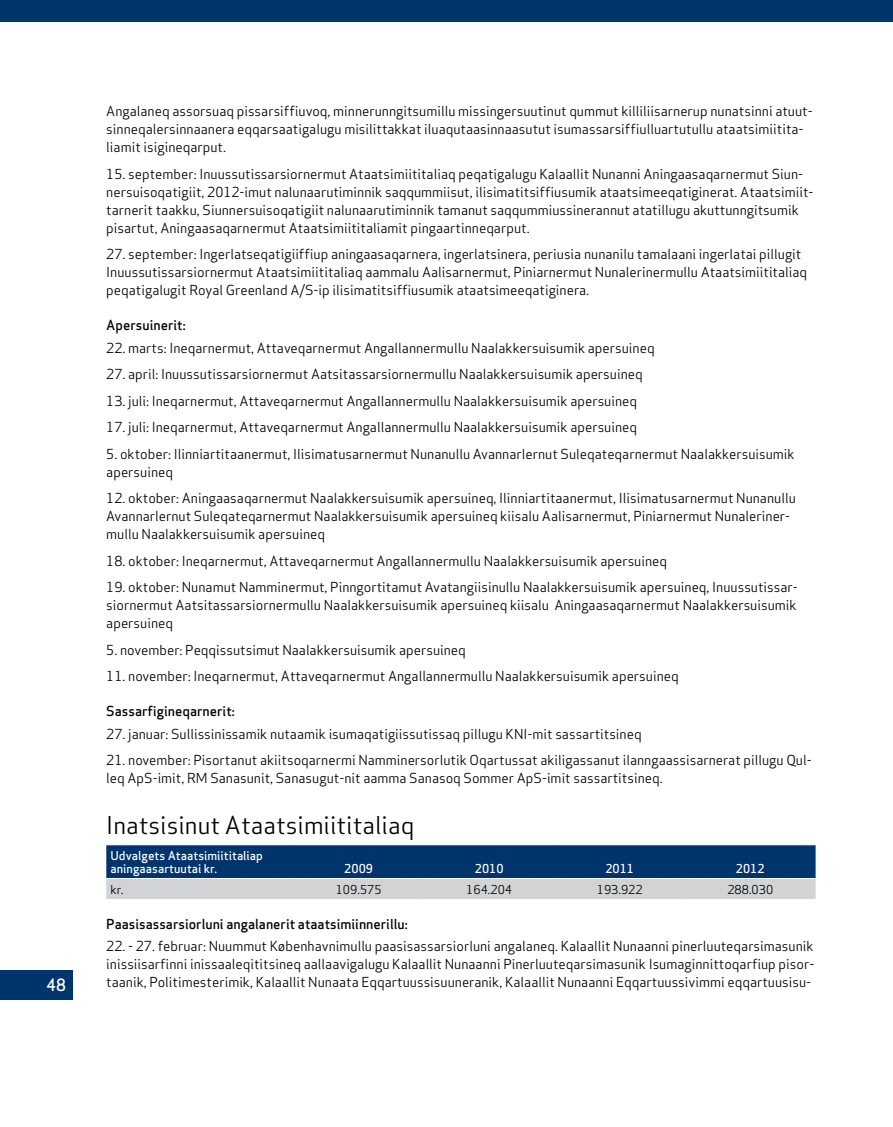
<style>
.page{position:relative;width:893px;height:1127px;background:#fff}
.page>*{position:absolute;margin:0;border:0;box-sizing:border-box;transform-origin:0 0}
.t1{font:24px "Apex Sans";color:#000}
.t2{font:500 16.5px "Apex Sans";color:#fff}
.t3{font:13.5px/18px "Apex Sans";color:#000}
.t4{font:500 13.5px "Apex Sans";color:#000}
.t5{font:500 12px/12.8px "Apex Sans";color:#fff}
.t6{font:12px "Apex Sans";color:#000}
</style>
<div class="page">
<div style="left:0;top:0;width:893px;height:21px;background:#00346d"></div>
<div style="left:0;top:969px;width:72px;height:30px;background:#00346d"></div>
<svg style="left:106px;top:845px;width:710px;height:54px;background:#507194"></svg>
<hr style="left:106px;top:878px;width:187px;height:1px;background:#fff">
<hr style="left:293px;top:878px;width:131px;height:1px;background:#fff">
<hr style="left:424px;top:878px;width:130px;height:1px;background:#fff">
<hr style="left:554px;top:878px;width:131px;height:1px;background:#fff">
<hr style="left:685px;top:878px;width:131px;height:1px;background:#fff">
<p class="t2" style="left:46px;top:970px;width:21px">48</p>
<p class="t3" style="left:106px;top:101px;width:708px">Angalaneq assorsuaq pissarsiffiuvoq, minnerunngitsumillu missingersuutinut qummut killiliisarnerup nunatsinni atuut&shy;sinneqalersinnaanera eqqarsaatigalugu misilittakkat iluaqutaasinnaasutut isumassarsiffiulluartutullu ataatsimiitita&shy;liamit isigineqarput.</p>
<p class="t3" style="left:106px;top:164px;width:709px">15. september: Inuussutissarsiornermut Ataatsimiititaliaq peqatigalugu Kalaallit Nunanni Aningaasaqarnermut Siun&shy;nersuisoqatigiit, 2012-imut nalunaarutiminnik saqqummiisut, ilisimatitsiffiusumik ataatsimeeqatiginerat. Ataatsimiit&shy;tarnerit taakku, Siunnersuisoqatigiit nalunaarutiminnik tamanut saqqummiussinerannut atatillugu akuttunngitsumik pisartut, Aningaasaqarnermut Ataatsimiititaliamit pingaartinneqarput.</p>
<p class="t3" style="left:106px;top:244px;width:702px">27. september: Ingerlatseqatigiiffiup aningaasaqarnera, ingerlatsinera, periusia nunanilu tamalaani ingerlatai pillugit<br>Inuussutissarsiornermut Ataatsimiititaliaq aammalu Aalisarnermut, Piniarnermut Nunalerinermullu Ataatsimiititaliaq peqatigalugit Royal Greenland A/S-ip ilisimatitsiffiusumik ataatsimeeqatiginera.</p>
<p class="t4" style="left:106px;top:314px;width:81px">Apersuinerit:</p>
<p class="t3" style="left:106px;top:337px;width:550px">22. marts: Ineqarnermut, Attaveqarnermut Angallannermullu Naalakkersuisumik apersuineq</p>
<p class="t3" style="left:106px;top:364px;width:538px">27. april: Inuussutissarsiornermut Aatsitassarsiornermullu Naalakkersuisumik apersuineq</p>
<p class="t3" style="left:106px;top:390px;width:532px">13. juli: Ineqarnermut, Attaveqarnermut Angallannermullu Naalakkersuisumik apersuineq</p>
<p class="t3" style="left:106px;top:417px;width:532px">17. juli: Ineqarnermut, Attaveqarnermut Angallannermullu Naalakkersuisumik apersuineq</p>
<p class="t3" style="left:106px;top:443px;width:690px">5. oktober: Ilinniartitaanermut, Ilisimatusarnermut Nunanullu Avannarlernut Suleqateqarnermut Naalakkersuisumik apersuineq</p>
<p class="t3" style="left:106px;top:488px;width:691px">12. oktober: Aningaasaqarnermut Naalakkersuisumik apersuineq, Ilinniartitaanermut, Ilisimatusarnermut Nunanullu<br>Avannarlernut Suleqateqarnermut Naalakkersuisumik apersuineq kiisalu Aalisarnermut, Piniarnermut Nunaleriner&shy;mullu Naalakkersuisumik apersuineq</p>
<p class="t3" style="left:106px;top:550px;width:562px">18. oktober: Ineqarnermut, Attaveqarnermut Angallannermullu Naalakkersuisumik apersuineq</p>
<p class="t3" style="left:106px;top:577px;width:693px;text-align:justify">19. oktober: Nunamut Namminermut, Pinngortitamut Avatangiisinullu Naalakkersuisumik apersuineq, Inuussutissar&shy;siornermut Aatsitassarsiornermullu Naalakkersuisumik apersuineq kiisalu Aningaasaqarnermut Naalakkersuisumik apersuineq</p>
<p class="t3" style="left:106px;top:639px;width:361px">5. november: Peqqissutsimut Naalakkersuisumik apersuineq</p>
<p class="t3" style="left:106px;top:666px;width:574px">11. november: Ineqarnermut, Attaveqarnermut Angallannermullu Naalakkersuisumik apersuineq</p>
<p class="t4" style="left:106px;top:699px;width:130px">Sassarfigineqarnerit:</p>
<p class="t3" style="left:106px;top:723px;width:537px">27. januar: Sullissinissamik nutaamik isumaqatigiissutissaq pillugu KNI-mit sassartitsineq</p>
<p class="t3" style="left:106px;top:750px;width:707px">21. november: Pisortanut akiitsoqarnermi Namminersorlutik Oqartussat akiligassanut ilanngaassisarnerat pillugu Qul&shy;leq ApS-imit, RM Sanasunit, Sanasugut-nit aamma Sanasoq Sommer ApS-imit sassartitsineq.</p>
<h1 class="t1" style="left:106px;top:806px;width:309px">Inatsisinut Ataatsimiititaliaq</h1>
<p class="t5" style="left:111px;top:847px;width:154px">U dvalgets Ataatsimiititaliap aningaasartuutai kr.</p>
<p class="t5" style="left:344px;top:860px;width:30px">2009</p>
<p class="t5" style="left:475px;top:860px;width:30px">2010</p>
<p class="t5" style="left:605px;top:860px;width:30px">2011</p>
<p class="t5" style="left:736px;top:860px;width:30px">2012</p>
<p class="t6" style="left:111px;top:879px;width:14px">kr.</p>
<p class="t6" style="left:336px;top:879px;width:47px">109.575</p>
<p class="t6" style="left:466px;top:879px;width:47px">164.204</p>
<p class="t6" style="left:597px;top:879px;width:47px">193.922</p>
<p class="t6" style="left:727px;top:879px;width:47px">288.030</p>
<p class="t4" style="left:106px;top:912px;width:303px">Paasisassarsiorluni angalanerit ataatsimiinnerillu:</p>
<p class="t3" style="left:106px;top:936px;width:710px;text-align:justify">22. - 27. februar: Nuummut Københavnimullu paasisassarsiorluni angalaneq. Kalaallit Nunaanni pinerluuteqarsimasunik inissiisarfinni inissaaleqititsineq aallaavigalugu Kalaallit Nunaanni Pinerluuteqarsimasunik Isumaginnittoqarfiup pisor&shy;taanik, Politimesterimik, Kalaallit Nunaata Eqqartuussisuuneranik, Kalaallit Nunaanni Eqqartuussivimmi eqqartuusisu-</p>
</div>
